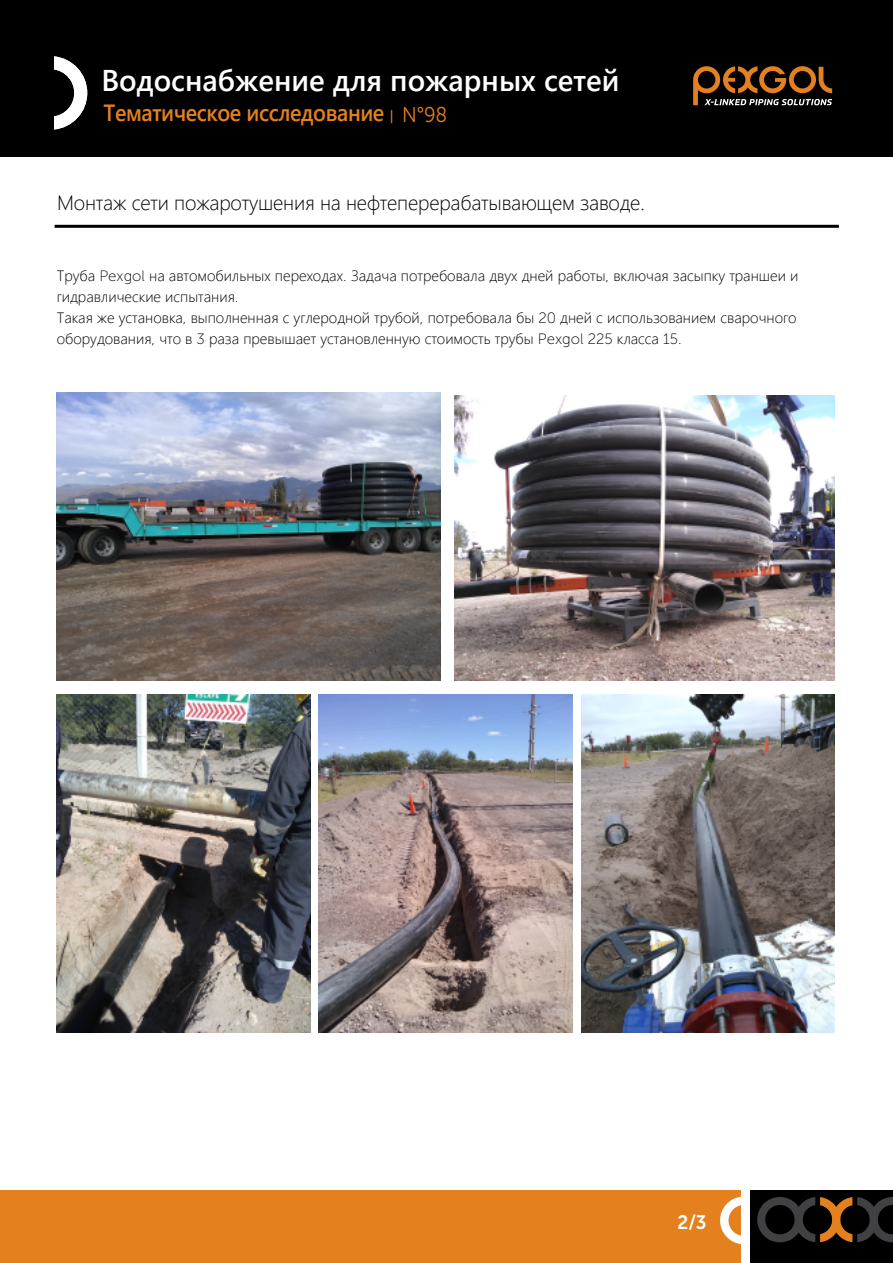
<style>
.page{position:relative;width:893px;height:1263px;background:#fff}
.page>*{position:absolute;margin:0;border:0;box-sizing:border-box;transform-origin:0 0}
.t1{font:600 30px "Segoe UI";color:#fff}
.t2{font:600 23.4px "Segoe UI";letter-spacing:-.02em;color:#e4811e;scale:.92 1}
.t3{font:300 20.55px "Segoe UI";letter-spacing:-.01em;color:#000}
.t4{font:19.5px "Museo Sans 700";color:#fff;scale:.96 1}
.t5{font:300 15px/21px "Segoe UI";color:#000}
.s1{font-family:"Museo Sans 300";font-weight:400;font-size:13.8px}
.s2{font-family:"Museo Sans 300";font-weight:400;font-size:21.3px}
.s3{font-family:"Museo Sans 100";font-weight:400}
</style>
<div class="page">
<div style="left:0;top:1190px;width:740px;height:73px;background:#e4811e"></div>
<svg style="left:720px;top:1197px;width:21px;height:47px"></svg>
<div style="left:750px;top:1190px;width:143px;height:73px;background:#000"></div>
<svg style="left:757px;top:1197px;width:136px;height:45px"></svg>
<div style="left:0;top:0;width:893px;height:156px;background:#000"></div>
<svg style="left:54px;top:56px;width:33px;height:73px"></svg>
<svg style="left:693px;top:66px;width:139px;height:39px"></svg>
<hr style="left:55px;top:225px;width:784px;height:3px;background:#000">
<img style="left:57px;top:393px;width:383px;height:287px">
<img style="left:454px;top:395px;width:381px;height:285px">
<img style="left:581px;top:694px;width:254px;height:339px">
<img style="left:57px;top:694px;width:253px;height:338px">
<img style="left:318px;top:694px;width:254px;height:339px">
<h1 class="t1" style="left:101px;top:52px;width:520px">Водоснабжение для пожарных сетей</h1>
<h2 class="t2" style="left:104px;top:91px;width:375px">Тематическое исследование <span class="s1">|</span> <span class="s2">N°98</span></h2>
<h3 class="t3" style="left:57px;top:183px;width:589px">Монтаж сети пожаротушения на нефтеперерабатывающем заводе.</h3>
<p class="t5" style="left:57px;top:264px;width:743px">Труба <span class="s3">Pexgol</span> на автомобильных переходах<span class="s3">.</span> Задача потребовала двух дней работы<span class="s3">,</span> включая засыпку траншеи и гидравлические испытания<span class="s3">.<br></span>Такая же установка<span class="s3">,</span> выполненная с углеродной трубой<span class="s3">,</span> потребовала бы <span class="s3">20</span> дней с использованием сварочного оборудования<span class="s3">,</span> что в <span class="s3">3</span> раза превышает установленную стоимость трубы <span class="s3">Pexgol 225</span> класса <span class="s3">15.</span></p>
<h3 class="t4" style="left:678px;top:1212px;width:32px">2/3</h3>
</div>
